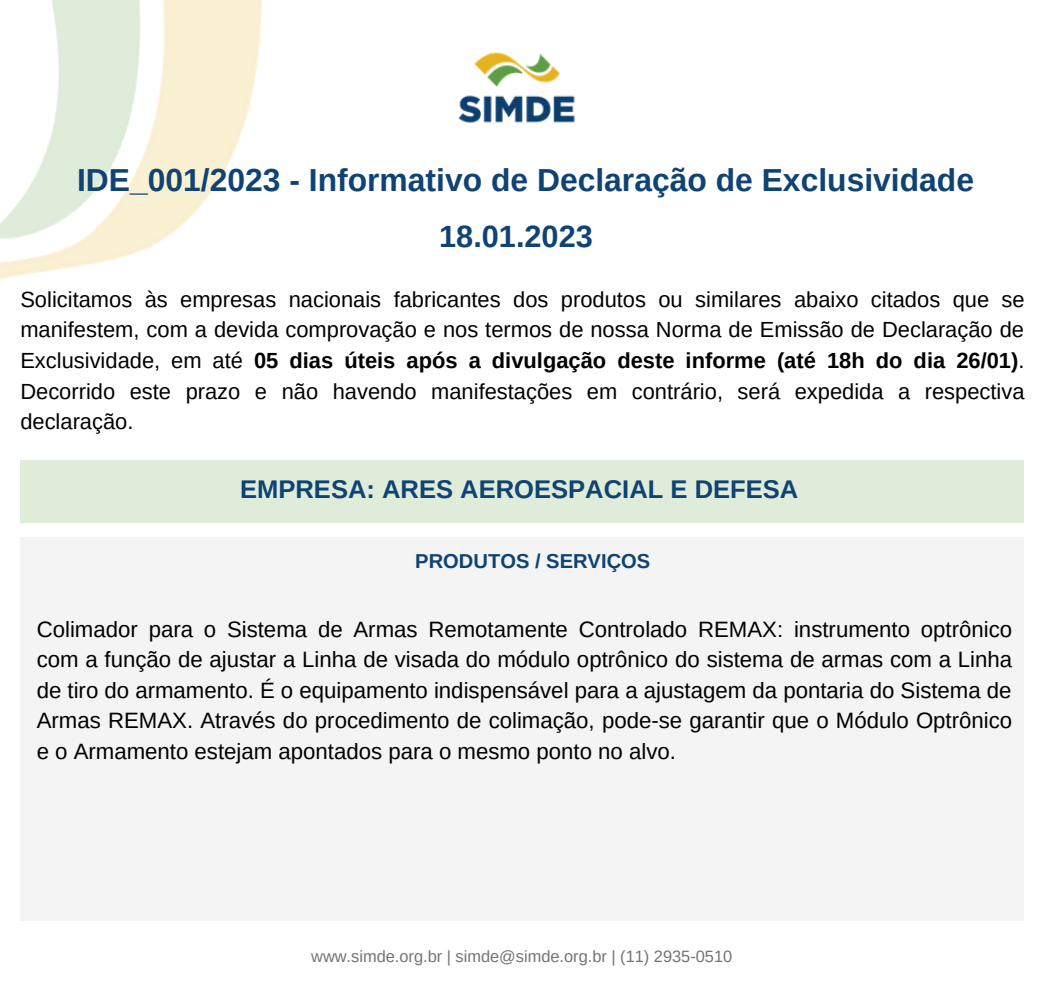
<style>
.page{position:relative;width:1043px;height:993px;background:#fff}
.page>*{position:absolute;margin:0;border:0;box-sizing:border-box;transform-origin:0 0}
.t1{font:700 31.85px "Arimo";color:#0e4374}
.t2{font:700 30.62px "Arimo";color:#0e4374}
.t3{font:700 25.55px "Arimo";color:#0e4374}
.t4{font:22.22px/30.4px "Arimo";color:#000;text-align:justify}
.t5{font:21.88px/30.6px "Arimo";color:#000;text-align:justify}
.t6{font:700 20.12px "Arimo";color:#0e4374}
.t7{font:16.45px "Arimo";color:#737373}
.s1{font-weight:700}
</style>
<div class="page">
<img style="left:458px;top:52px;width:117px;height:71px">
<div style="left:20px;top:460px;width:1003px;height:62px;background:#dfecda"></div>
<div style="left:20px;top:537px;width:1003px;height:383px;background:#f4f4f4"></div>
<img style="left:0;top:0;width:262px;height:280px">
<h1 class="t1" style="left:77px;top:162px;width:898px">IDE_001/2023 - Informativo de Declaração de Exclusividade</h1>
<h2 class="t2" style="left:439px;top:219px;width:155px">18.01.2023</h2>
<p class="t5" style="left:20px;top:284px;width:1005px">Solicitamos às empresas nacionais fabricantes dos produtos ou similares abaixo citados que se manifestem, com a devida comprovação e nos termos de nossa Norma de Emissão de Declaração de Exclusividade, em até <span class="s1">05 dias úteis após a divulgação deste informe (até 18h do dia 26/01)</span>.<br>Decorrido este prazo e não havendo manifestações em contrário, será expedida a respectiva declaração.</p>
<p class="t3" style="left:240px;top:474px;width:559px">EMPRESA: ARES AEROESPACIAL E DEFESA</p>
<p class="t6" style="left:415px;top:549px;width:236px">PRODUTOS / SERVIÇOS</p>
<p class="t4" style="left:37px;top:613px;width:976px">Colimador para o Sistema de Armas Remotamente Controlado REMAX: instrumento optrônico com a função de ajustar a Linha de visada do módulo optrônico do sistema de armas com a Linha de tiro do armamento. É o equipamento indispensável para a ajustagem da pontaria do Sistema de Armas REMAX. Através do procedimento de colimação, pode-se garantir que o Módulo Optrônico e o Armamento estejam apontados para o mesmo ponto no alvo.</p>
<p class="t7" style="left:311px;top:947px;width:422px">www.simde.org.br | simde@simde.org.br | (11) 2935-0510</p>
</div>
